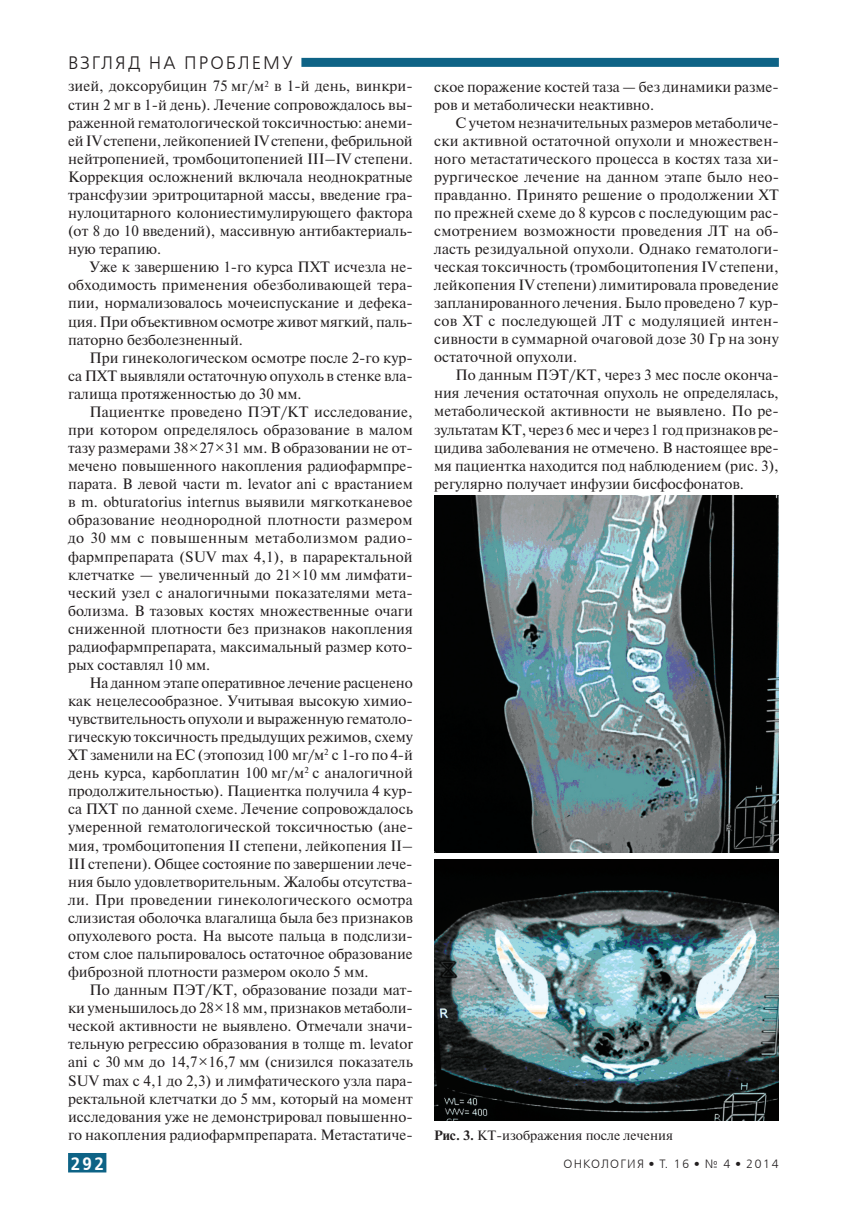
<style>
.page{position:relative;width:864px;height:1229px;background:#fff}
.page>*{position:absolute;margin:0;border:0;box-sizing:border-box;transform-origin:0 0}
.t1{font:18px "Free Set C";letter-spacing:.115em;color:#231f20}
.t2{font:700 18px "Free Set C";color:#fff;scale:.9 1}
.t3{font:15px/18px "Newton";color:#231f20;text-align:justify}
.t4{font:13.5px "Newton";color:#231f20}
.t5{font:12px "Free Set C";letter-spacing:.1em;color:#231f20}
.s1{font-weight:700}
</style>
<div class="page">
<div style="left:68px;top:58px;width:710px;height:9px;background:#0e6386"></div>
<div style="left:57px;top:52px;width:244px;height:18px;background:#fff"></div>
<div style="left:68px;top:1153px;width:38px;height:19px;background:#0e6386"></div>
<img style="left:434px;top:495px;width:344px;height:357px">
<img style="left:434px;top:860px;width:344px;height:260px">
<p class="t1" style="left:68px;top:52px;width:226px">ВЗГЛЯД НА ПРОБЛЕМУ</p>
<p class="t3" style="left:68px;top:77px;width:346px">зией, доксорубицин 75 мг/м<sup>2</sup> в 1-й день, винкри&shy;стин 2 мг в 1-й день). Лечение сопровождалось вы&shy;раженной гематологической токсичностью: анеми&shy;ей IV степени, лейкопенией IV степени, фебрильной нейтропенией, тромбоцитопенией III–IV степени.<br>Коррекция осложнений включала неоднократные трансфузии эритроцитарной массы, введение гра&shy;нулоцитарного колониестимулирующего фактора (от 8 до 10 введений), массивную антибактериаль&shy;ную терапию.</p>
<p class="t3" style="left:68px;top:258px;width:346px;text-indent:21px">Уже к завершению 1-го курса ПХТ исчезла не&shy;обходимость применения обезболивающей тера&shy;пии, нормализовалось мочеиспускание и дефека&shy;ция. При объективном осмотре живот мягкий, паль&shy;паторно безболезненный.</p>
<p class="t3" style="left:68px;top:348px;width:346px;text-indent:21px">При гинекологическом осмотре после 2-го кур&shy;са ПХТ выявляли остаточную опухоль в стенке вла&shy;галища протяженностью до 30 мм.</p>
<p class="t3" style="left:68px;top:402px;width:346px;text-align:left;text-indent:21px">Пациентке проведено ПЭТ/КТ исследование, при котором определялось образование в малом тазу размерами 38×27×31 мм. В образовании не от&shy;мечено повышенного накопления радиофармпре&shy;парата. В левой части m. levator ani c врастанием в m. obturatorius internus выявили мягкотканевое образование неоднородной плотности размером до 30 мм с повышенным метаболизмом радио&shy;фармпрепарата (SUV max 4,1), в параректальной клетчатке — увеличенный до 21×10 мм лимфати&shy;ческий узел с аналогичными показателями мета&shy;болизма. В тазовых костях множественные очаги сниженной плотности без признаков накопления радиофармпрепарата, максимальный размер кото&shy;рых составлял 10 мм.</p>
<p class="t3" style="left:68px;top:673px;width:346px;text-align:left;text-indent:21px">На данном этапе оперативное лечение расценено как нецелесообразное. Учитывая высокую химио&shy;чувствительность опухоли и выраженную гематоло&shy;гическую токсичность предыдущих режимов, схему ХТ заменили на ЕС (этопозид 100 мг/м<sup>2</sup> с 1-го по 4-й день курса, карбоплатин 100 мг/м<sup>2</sup> с аналогичной продолжительностью). Пациентка получила 4 кур&shy;са ПХТ по данной схеме. Лечение сопровождалось умеренной гематологической токсичностью (ане&shy;мия, тромбоцитопения II степени, лейкопения II– III степени). Общее состояние по завершении лече&shy;ния было удовлетворительным. Жалобы отсутства&shy;ли. При проведении гинекологического осмотра слизистая оболочка влагалища была без признаков опухолевого роста. На высоте пальца в подслизи&shy;стом слое пальпировалось остаточное образование фиброзной плотности размером около 5 мм.</p>
<p class="t3" style="left:68px;top:980px;width:346px;text-indent:21px">По данным ПЭТ/КТ, образование позади мат&shy;ки уменьшилось до 28×18 мм, признаков метаболи&shy;ческой активности не выявлено. Отмечали значи&shy;тельную регрессию образования в толще m. levator ani с 30 мм до 14,7×16,7 мм (снизился показатель SUV max с 4,1 до 2,3) и лимфатического узла пара&shy;ректальной клетчатки до 5 мм, который на момент исследования уже не демонстрировал повышенно&shy;го накопления радиофармпрепарата. Метастатиче-</p>
<p class="t2" style="left:70px;top:1152px;width:39px">292</p>
<p class="t3" style="left:434px;top:77px;width:346px">ское поражение костей таза — без динамики разме&shy;ров и метаболически неактивно.</p>
<p class="t3" style="left:434px;top:113px;width:346px;text-indent:21px">С учетом незначительных размеров метаболиче&shy;ски активной остаточной опухоли и множествен&shy;ного метастатического процесса в костях таза хи&shy;рургическое лечение на данном этапе было нео&shy;правданно. Принято решение о продолжении ХТ по прежней схеме до 8 курсов с последующим рас&shy;смотрением возможности проведения ЛТ на об&shy;ласть резидуальной опухоли. Однако гематологи&shy;ческая токсичность (тромбоцитопения IV степени, лейкопения IV степени) лимитировала проведение запланированного лечения. Было проведено 7 кур&shy;сов ХТ с последующей ЛТ с модуляцией интен&shy;сивности в суммарной очаговой дозе 30 Гр на зону остаточной опухоли.</p>
<p class="t3" style="left:434px;top:366px;width:346px;text-indent:21px">По данным ПЭТ/КТ, через 3 мес после оконча&shy;ния лечения остаточная опухоль не определялась, метаболической активности не выявлено. По ре&shy;зультатам КТ, через 6 мес и через 1 год признаков ре&shy;цидива заболевания не отмечено. В настоящее вре&shy;мя пациентка находится под наблюдением (рис. 3), регулярно получает инфузии бисфосфонатов.</p>
<p class="t4" style="left:434px;top:1125px;width:240px"><span class="s1">Рис. 3.</span> КТ-изображения после лечения</p>
<p class="t5" style="left:563px;top:1157px;width:217px">ОНКОЛОГИЯ <span class="s1">•</span> Т. 16 <span class="s1">•</span> № 4 <span class="s1">•</span> 2014</p>
</div>
